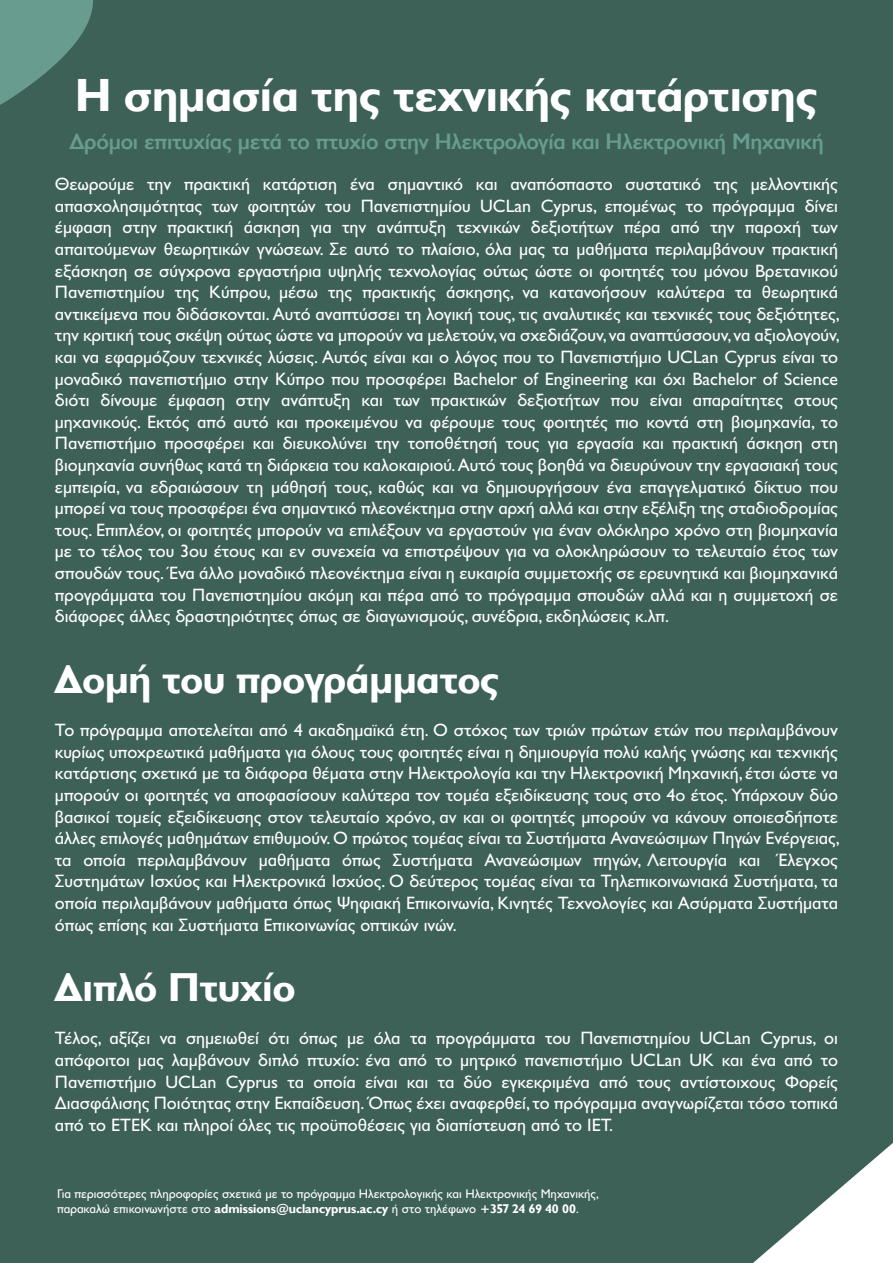
<style>
.page{position:relative;width:893px;height:1263px;background:#3d6057}
.page>*{position:absolute;margin:0;border:0;box-sizing:border-box;transform-origin:0 0}
.t1{font:700 46.65px "Gill Sans Hel";color:#fff}
.t2{font:700 40.5px "Gill Sans Hel";color:#fff}
.t3{font:600 22.5px "Gill Sans Hel";letter-spacing:-.01em;color:#679c8e}
.t4{font:18px/21.6px "Gill Sans Hel";color:#fff;text-align:justify}
.t5{font:12.75px/15.3px "Gill Sans Hel";color:#fff}
.s1{font-weight:700}
</style>
<div class="page">
<svg style="left:0;top:0;width:93px;height:105px"></svg>
<svg style="left:753px;top:1143px;width:140px;height:120px"></svg>
<h1 class="t1" style="left:75px;top:68px;width:744px">Η σηµασία της τεχνικής κατάρτισης</h1>
<p class="t3" style="left:70px;top:129px;width:756px">∆ρόμοι επιτυχίας μετά το πτυχίο στην Ηλεκτρολογία και Ηλεκτρονική Μηχανική</p>
<p class="t4" style="left:55px;top:174px;width:786px">Θεωρούµε την πρακτική κατάρτιση ένα σηµαντικό και αναπόσπαστο συστατικό της µελλοντικής απασχολησιµότητας των φοιτητών του Πανεπιστηµίου UCLan Cyprus, εποµένως το πρόγραµµα δίνει έµφαση στην πρακτική άσκηση για την ανάπτυξη τεχνικών δεξιοτήτων πέρα από την παροχή των απαιτούµενων θεωρητικών γνώσεων. Σε αυτό το πλαίσιο, όλα µας τα µαθήµατα περιλαµβάνουν πρακτική εξάσκηση σε σύγχρονα εργαστήρια υψηλής τεχνολογίας ούτως ώστε οι φοιτητές του µόνου Βρετανικού Πανεπιστηµίου της Κύπρου, µέσω της πρακτικής άσκησης, να κατανοήσουν καλύτερα τα θεωρητικά αντικείµενα που διδάσκονται. Αυτό αναπτύσσει τη λογική τους, τις αναλυτικές και τεχνικές τους δεξιότητες, την κριτική τους σκέψη ούτως ώστε να µπορούν να µελετούν, να σχεδιάζουν, να αναπτύσσουν, να αξιολογούν, και να εφαρµόζουν τεχνικές λύσεις. Αυτός είναι και ο λόγος που το Πανεπιστήµιο UCLan Cyprus είναι το µοναδικό πανεπιστήµιο στην Κύπρο που προσφέρει Bachelor of Engineering και όχι Bachelor of Science διότι δίνουµε έµφαση στην ανάπτυξη και των πρακτικών δεξιοτήτων που είναι απαραίτητες στους µηχανικούς. Εκτός από αυτό και προκειµένου να φέρουµε τους φοιτητές πιο κοντά στη βιοµηχανία, το Πανεπιστήµιο προσφέρει και διευκολύνει την τοποθέτησή τους για εργασία και πρακτική άσκηση στη βιοµηχανία συνήθως κατά τη διάρκεια του καλοκαιριού. Αυτό τους βοηθά να διευρύνουν την εργασιακή τους εµπειρία, να εδραιώσουν τη µάθησή τους, καθώς και να δηµιουργήσουν ένα επαγγελµατικό δίκτυο που µπορεί να τους προσφέρει ένα σηµαντικό πλεονέκτηµα στην αρχή αλλά και στην εξέλιξη της σταδιοδροµίας τους. Επιπλέον, οι φοιτητές µπορούν να επιλέξουν να εργαστούν για έναν ολόκληρο χρόνο στη βιοµηχανία µε το τέλος του 3ου έτους και εν συνεχεία να επιστρέψουν για να ολοκληρώσουν το τελευταίο έτος των σπουδών τους. Ένα άλλο µοναδικό πλεονέκτηµα είναι η ευκαιρία συµµετοχής σε ερευνητικά και βιοµηχανικά προγράµµατα του Πανεπιστηµίου ακόµη και πέρα από το πρόγραµµα σπουδών αλλά και η συµµετοχή σε διάφορες άλλες δραστηριότητες όπως σε διαγωνισµούς, συνέδρια, εκδηλώσεις κ.λπ.</p>
<h2 class="t2" style="left:55px;top:656px;width:446px">∆οµή του προγράµµατος</h2>
<p class="t4" style="left:55px;top:719px;width:786px">Το πρόγραµµα αποτελείται από 4 ακαδηµαϊκά έτη. Ο στόχος των τριών πρώτων ετών που περιλαµβάνουν κυρίως υποχρεωτικά µαθήµατα για όλους τους φοιτητές είναι η δηµιουργία πολύ καλής γνώσης και τεχνικής κατάρτισης σχετικά µε τα διάφορα θέµατα στην Ηλεκτρολογία και την Ηλεκτρονική Μηχανική, έτσι ώστε να µπορούν οι φοιτητές να αποφασίσουν καλύτερα τον τοµέα εξειδίκευσης τους στο 4ο έτος. Υπάρχουν δύο βασικοί τοµείς εξειδίκευσης στον τελευταίο χρόνο, αν και οι φοιτητές µπορούν να κάνουν οποιεσδήποτε άλλες επιλογές µαθηµάτων επιθυµούν. Ο πρώτος τοµέας είναι τα Συστήµατα Ανανεώσιµων Πηγών Ενέργειας, τα οποία περιλαµβάνουν µαθήµατα όπως Συστήµατα Ανανεώσιµων πηγών, Λειτουργία και Έλεγχος Συστηµάτων Ισχύος και Ηλεκτρονικά Ισχύος. Ο δεύτερος τοµέας είναι τα Τηλεπικοινωνιακά Συστήµατα, τα οποία περιλαµβάνουν µαθήµατα όπως Ψηφιακή Επικοινωνία, Κινητές Τεχνολογίες και Ασύρµατα Συστήµατα όπως επίσης και Συστήµατα Επικοινωνίας οπτικών ινών.</p>
<h2 class="t2" style="left:55px;top:964px;width:242px">∆ιπλό Πτυχίο</h2>
<p class="t4" style="left:55px;top:1028px;width:785px">Tέλος, αξίζει να σηµειωθεί ότι όπως µε όλα τα προγράµµατα του Πανεπιστηµίου UCLan Cyprus, οι απόφοιτοι µας λαµβάνουν διπλό πτυχίο: ένα από το µητρικό πανεπιστήµιο UCLan UK και ένα από το Πανεπιστήµιο UCLan Cyprus τα οποία είναι και τα δύο εγκεκριµένα από τους αντίστοιχους Φορείς ∆ιασφάλισης Ποιότητας στην Εκπαίδευση. Όπως έχει αναφερθεί, το πρόγραµµα αναγνωρίζεται τόσο τοπικά από το ΕΤΕΚ και πληροί όλες τις προϋποθέσεις για διαπίστευση από το IET.</p>
<p class="t5" style="left:57px;top:1186px;width:543px">Για περισσότερες πληροφορίες σχετικά µε το πρόγραµµα Ηλεκτρολογικής και Ηλεκτρονικής Μηχανικής, παρακαλώ επικοινωνήστε στο <span class="s1">admissions@uclancyprus.ac.cy</span> ή στο τηλέφωνο <span class="s1">+357 24 69 40 00</span>.</p>
</div>
